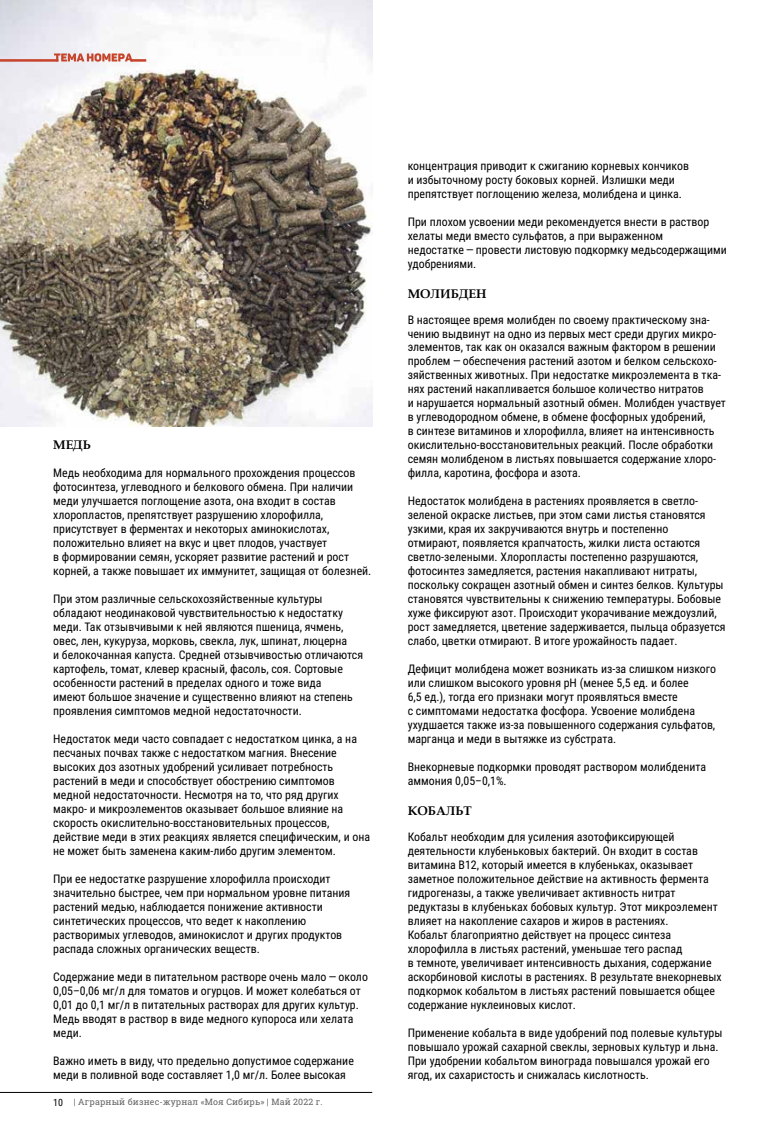
<style>
.page{position:relative;width:780px;height:1134px;background:#fff}
.page>*{position:absolute;margin:0;border:0;box-sizing:border-box;transform-origin:0 0}
.t1{font:700 12.5px "Book Antiqua";color:#000}
.t2{font:11.88px/14px "Roboto Condensed";color:#000}
.t3{font:8.75px "Roboto Slab";letter-spacing:.02em;color:#636363}
.s1{font-family:"Roboto Condensed";font-size:10px;color:#000}
</style>
<div class="page">
<img style="left:0;top:0;width:372px;height:426px">
<hr style="left:0;top:1092px;width:372px;height:1px;background:#000">
<hr style="left:131px;top:59px;width:15px;height:3px;background:#c5432a">
<svg style="left:54px;top:53px;width:79px;height:9px"></svg>
<hr style="left:0;top:59px;width:58px;height:3px;background:#c5432a">
<p class="t1" style="left:53px;top:436px;width:39px">МЕДЬ</p>
<p class="t2" style="left:53px;top:466px;width:320px">Медь необходима для нормального прохождения процессов фотосинтеза, углеводного и белкового обмена. При наличии меди улучшается поглощение азота, она входит в состав хлоропластов, препятствует разрушению хлорофилла, присутствует в ферментах и некоторых аминокислотах, положительно влияет на вкус и цвет плодов, участвует<br>в формировании семян, ускоряет развитие растений и рост корней, а также повышает их иммунитет, защищая от болезней.</p>
<p class="t2" style="left:53px;top:591px;width:311px">При этом различные сельскохозяйственные культуры обладают неодинаковой чувствительностью к недостатку меди. Так отзывчивыми к ней являются пшеница, ячмень, овес, лен, кукуруза, морковь, свекла, лук, шпинат, люцерна<br>и белокочанная капуста. Средней отзывчивостью отличаются картофель, томат, клевер красный, фасоль, соя. Сортовые особенности растений в пределах одного и тоже вида<br>имеют большое значение и существенно влияют на степень проявления симптомов медной недостаточности.</p>
<p class="t2" style="left:53px;top:731px;width:318px">Недостаток меди часто совпадает с недостатком цинка, а на песчаных почвах также с недостатком магния. Внесение высоких доз азотных удобрений усиливает потребность растений в меди и способствует обострению симптомов медной недостаточности. Несмотря на то, что ряд других макро- и микроэлементов оказывает большое влияние на скорость окислительно-восстановительных процессов, действие меди в этих реакциях является специфическим, и она не может быть заменена каким-либо другим элементом.</p>
<p class="t2" style="left:53px;top:871px;width:299px">При ее недостатке разрушение хлорофилла происходит значительно быстрее, чем при нормальном уровне питания растений медью, наблюдается понижение активности синтетических процессов, что ведет к накоплению растворимых углеводов, аминокислот и других продуктов распада сложных органических веществ.</p>
<p class="t2" style="left:53px;top:969px;width:316px">Содержание меди в питательном растворе очень мало — около 0,05–0,06 мг/л для томатов и огурцов. И может колебаться от 0,01 до 0,1 мг/л в питательных растворах для других культур.<br>Медь вводят в раствор в виде медного купороса или хелата меди.</p>
<p class="t2" style="left:53px;top:1053px;width:302px">Важно иметь в виду, что предельно допустимое содержание меди в поливной воде составляет 1,0 мг/л. Более высокая</p>
<p class="t3" style="left:53px;top:1096px;width:271px"><span class="s1">10</span> | Аграрный бизнес-журнал «Моя Сибирь» | Май 2022 г.</p>
<p class="t2" style="left:407px;top:158px;width:283px">концентрация приводит к сжиганию корневых кончиков и избыточному росту боковых корней. Излишки меди препятствует поглощению железа, молибдена и цинка.</p>
<p class="t2" style="left:407px;top:214px;width:320px">При плохом усвоении меди рекомендуется внести в раствор хелаты меди вместо сульфатов, а при выраженном<br>недостатке — провести листовую подкормку медьсодержащими удобрениями.</p>
<p class="t1" style="left:407px;top:285px;width:80px">МОЛИБДЕН</p>
<p class="t2" style="left:407px;top:312px;width:320px">В настоящее время молибден по своему практическому зна&shy;чению выдвинут на одно из первых мест среди других микро&shy;элементов, так как он оказался важным фактором в решении проблем — обеспечения растений азотом и белком сельскохо&shy;зяйственных животных. При недостатке микроэлемента в тка&shy;нях растений накапливается большое количество нитратов<br>и нарушается нормальный азотный обмен. Молибден участвует в углеводородном обмене, в обмене фосфорных удобрений,<br>в синтезе витаминов и хлорофилла, влияет на интенсивность окислительно-восстановительных реакций. После обработки семян молибденом в листьях повышается содержание хлоро&shy;филла, каротина, фосфора и азота.</p>
<p class="t2" style="left:407px;top:494px;width:319px">Недостаток молибдена в растениях проявляется в светло&shy;зеленой окраске листьев, при этом сами листья становятся узкими, края их закручиваются внутрь и постепенно<br>отмирают, появляется крапчатость, жилки листа остаются светло-зелеными. Хлоропласты постепенно разрушаются, фотосинтез замедляется, растения накапливают нитраты, поскольку сокращен азотный обмен и синтез белков. Культуры становятся чувствительны к снижению температуры. Бобовые хуже фиксируют азот. Происходит укорачивание междоузлий, рост замедляется, цветение задерживается, пыльца образуется слабо, цветки отмирают. В итоге урожайность падает.</p>
<p class="t2" style="left:407px;top:661px;width:310px">Дефицит молибдена может возникать из-за слишком низкого или слишком высокого уровня рН (менее 5,5 ед. и более<br>6,5 ед.), тогда его признаки могут проявляться вместе<br>с симптомами недостатка фосфора. Усвоение молибдена ухудшается также из-за повышенного содержания сульфатов, марганца и меди в вытяжке из субстрата.</p>
<p class="t2" style="left:407px;top:759px;width:300px">Внекорневые подкормки проводят раствором молибденита аммония 0,05–0,1%.</p>
<p class="t1" style="left:407px;top:803px;width:66px">КОБАЛЬТ</p>
<p class="t2" style="left:407px;top:829px;width:315px">Кобальт необходим для усиления азотофиксирующей деятельности клубеньковых бактерий. Он входит в состав витамина В12, который имеется в клубеньках, оказывает заметное положительное действие на активность фермента гидрогеназы, а также увеличивает активность нитрат редуктазы в клубеньках бобовых культур. Этот микроэлемент влияет на накопление сахаров и жиров в растениях.<br>Кобальт благоприятно действует на процесс синтеза хлорофилла в листьях растений, уменьшае тего распад<br>в темноте, увеличивает интенсивность дыхания, содержание аскорбиновой кислоты в растениях. В результате внекорневых подкормок кобальтом в листьях растений повышается общее содержание нуклеиновых кислот.</p>
<p class="t2" style="left:407px;top:1025px;width:316px">Применение кобальта в виде удобрений под полевые культуры повышало урожай сахарной свеклы, зерновых культур и льна.<br>При удобрении кобальтом винограда повышался урожай его ягод, их сахаристость и снижалась кислотность.</p>
</div>
